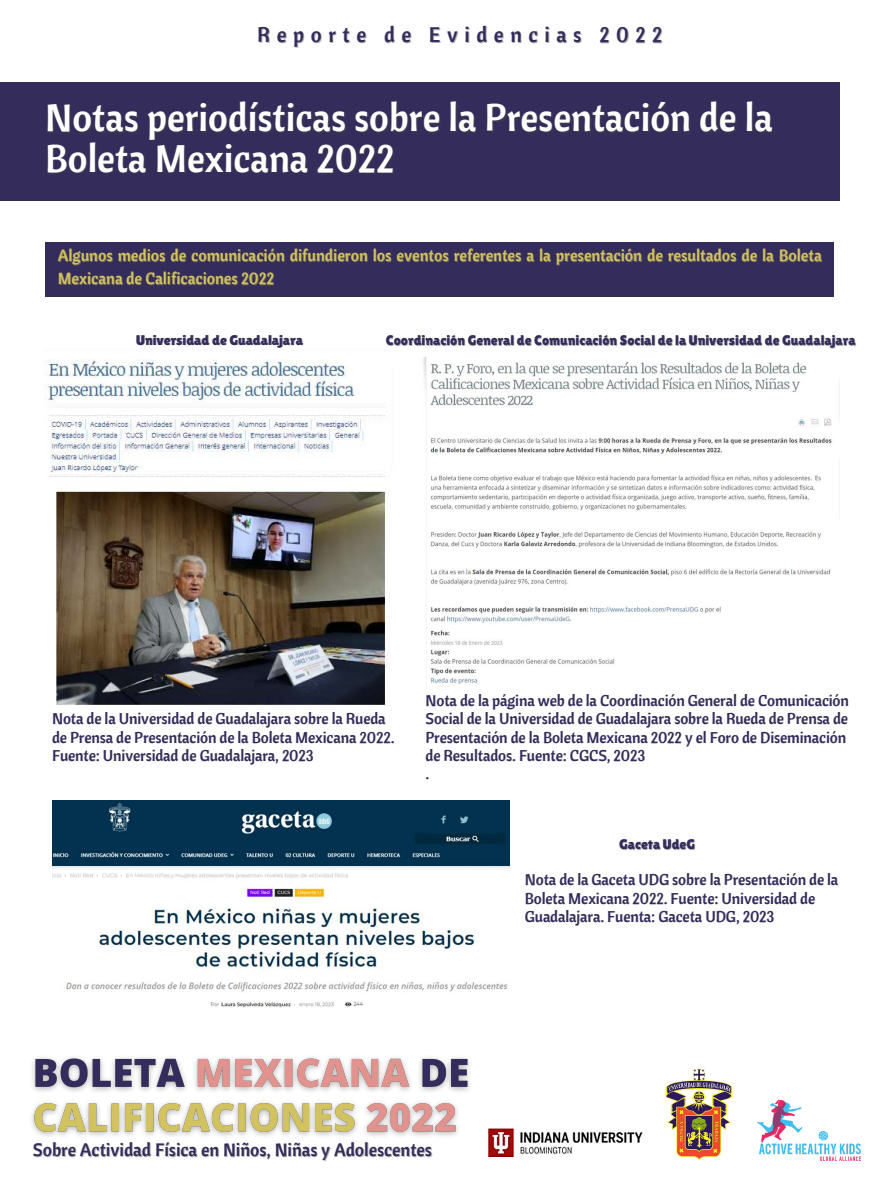
<style>
.page{position:relative;width:893px;height:1191px;background:#fff}
.page>*{position:absolute;margin:0;border:0;box-sizing:border-box;transform-origin:0 0}
.t1{font:38.15px/40.4px "Cantora One";color:#fff}
.t2{font:21px "Cantora One";letter-spacing:.315em;color:#342c5a}
.t3{font:17.92px "Cantora One";color:#342c5a}
.t4{font:16.1px/22.3px "Cantora One";color:#d0c360}
.t5{font:15.5px/18.4px "Cantora One";letter-spacing:-.01em;color:#342c5a}
.t6{font:14px "Lilita One";color:#342c5a}
.s1{color:rgb(68 68 68/.4)}
</style>
<div class="page">
<img style="left:758px;top:1100px;width:102px;height:60px">
<img style="left:665px;top:1068px;width:68px;height:92px">
<img style="left:487px;top:1128px;width:156px;height:30px">
<div style="left:0;top:82px;width:839px;height:119px;background:#342c5a"></div>
<div style="left:46px;top:243px;width:788px;height:53px;background:#342c5a"></div>
<img style="left:45px;top:359px;width:345px;height:347px">
<img style="left:423px;top:357px;width:409px;height:328px">
<img style="left:52px;top:800px;width:457px;height:208px">
<img style="left:31px;top:1057px;width:439px;height:80px">
<h2 class="t2" style="left:257px;top:21px;width:406px">Reporte de Evidencias 2022</h2>
<h1 class="t1" style="left:45px;top:97px;width:729px">Notas periodísticas sobre la Presentación de la<br>Boleta Mexicana 2022</h1>
<p class="t4" style="left:58px;top:244px;width:765px">Algunos medios de comunicación difundieron los eventos referentes a la presentación de resultados de la Boleta<br>Mexicana de Calificaciones 2022</p>
<p class="t6" style="left:136px;top:332px;width:168px">Universidad de Guadalajara</p>
<p class="t6" style="left:386px;top:332px;width:471px">Coordinación General de Comunicación Social de la Universidad de Guadalajara</p>
<p class="t5" style="left:52px;top:709px;width:344px">Nota de la Universidad de Guadalajara sobre la Rueda de Prensa de Presentación de la Boleta Mexicana 2022.<br>Fuente: Universidad de Guadalajara, 2023</p>
<p class="t5" style="left:425px;top:691px;width:425px">Nota de la página web de la Coordinación General de Comunicación Social de la Universidad de Guadalajara sobre la Rueda de Prensa de Presentación de la Boleta Mexicana 2022 y el Foro de Diseminación de Resultados. Fuente: CGCS, 2023<br>.</p>
<p class="t6" style="left:619px;top:836px;width:77px">Gaceta UdeG</p>
<p class="t5" style="left:525px;top:870px;width:315px">Nota de la Gaceta UDG sobre la Presentación de la<br>Boleta Mexicana 2022. Fuente: Universidad de<br>Guadalajara. Fuenta: Gaceta UDG, 2023</p>
<p class="t3" style="left:34px;top:1138px;width:400px"><span class="s1">S</span>obre Actividad Física en Niños, Niñas y Adolescentes</p>
</div>
